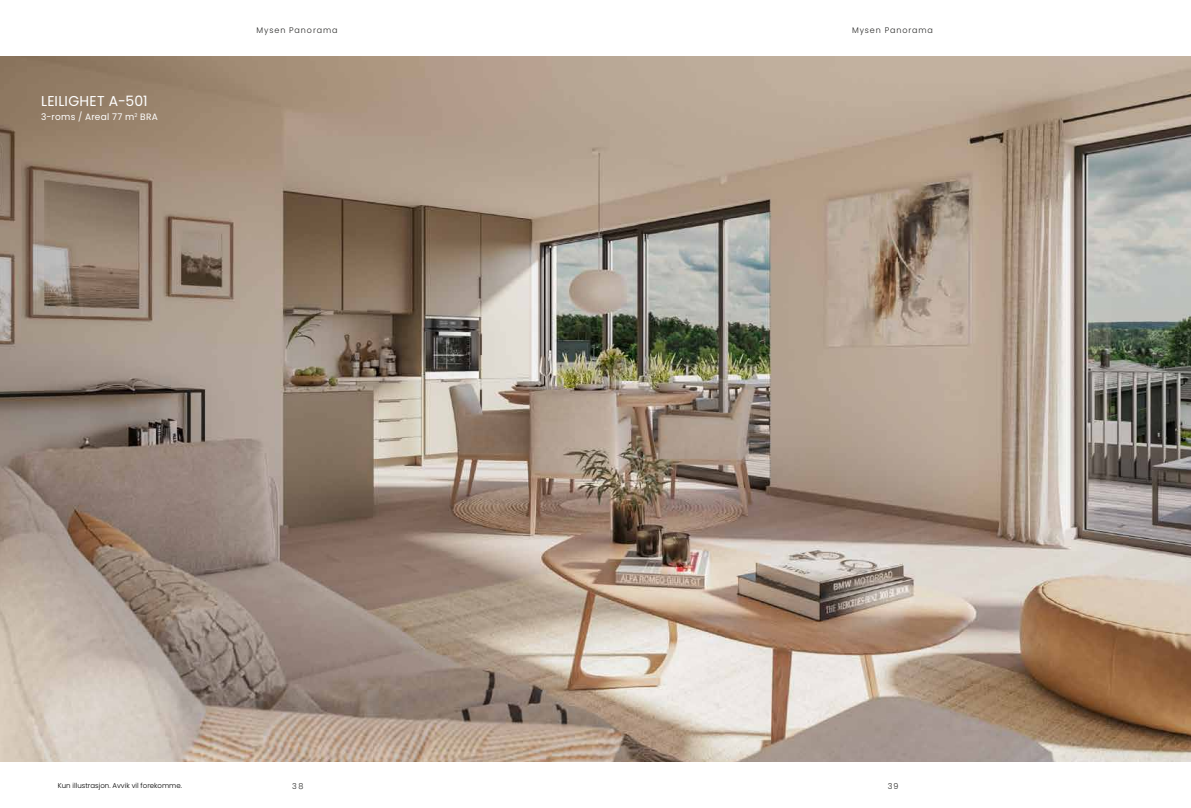
<style>
.page{position:relative;width:1191px;height:808px;background:#fff}
.page>*{position:absolute;margin:0;border:0;box-sizing:border-box;transform-origin:0 0}
.t1{font:14.3px "Poppins";letter-spacing:.015em;color:#fff}
.t2{font:9.2px "Poppins";letter-spacing:.03em;color:#fff}
.t3{font:300 8.2px "Poppins";letter-spacing:.115em;color:#282827}
.t4{font:300 7px "Poppins";color:#000}
</style>
<div class="page">
<img style="left:0;top:57px;width:1191px;height:705px">
<h1 class="t1" style="left:41px;top:93px;width:108px">LEILIGHET A-501</h1>
<h2 class="t2" style="left:41px;top:112px;width:118px">3-roms / Areal 77 m<sup>2</sup> BRA</h2>
<p class="t3" style="left:256px;top:26px;width:82px">Mysen Panorama</p>
<p class="t3" style="left:852px;top:26px;width:82px">Mysen Panorama</p>
<p class="t4" style="left:58px;top:781px;width:126px">Kun illustrasjon. Avvik vil forekomme.</p>
<p class="t3" style="left:292px;top:781px;width:13px">38</p>
<p class="t3" style="left:888px;top:781px;width:12px">39</p>
</div>
